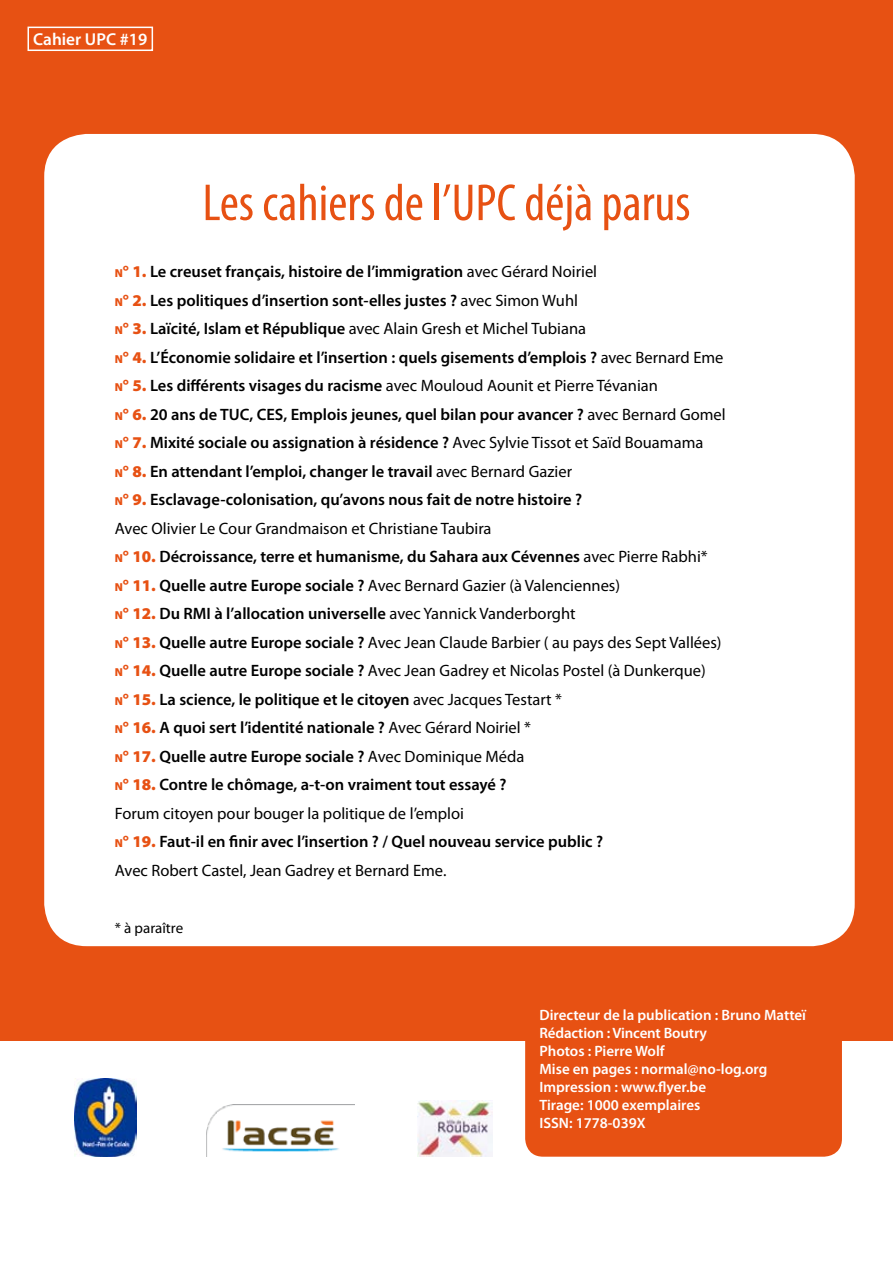
<style>
.page{position:relative;width:893px;height:1263px;background:#fff}
.page>*{position:absolute;margin:0;border:0;box-sizing:border-box;transform-origin:0 0}
.t1{font:condensed 52.5px "Myriad Pro";color:#e75113}
.t2{font:600 17.25px "Myriad Pro";color:#fff}
.t3{font:600 16.5px/28.5px "Myriad Pro";color:#000}
.t4{font:600 15px/18px "Myriad Pro";color:#fff}
.t5{font:15px "Myriad Pro";color:#000}
.s1{font-weight:900;font-size:11.55px;color:#e75113}
.s2{font-weight:900;color:#e75113}
.s3{font-weight:400}
</style>
<div class="page">
<div style="left:0;top:0;width:893px;height:1041px;background:#e75113"></div>
<div style="left:44px;top:134px;width:811px;height:812px;background:#fff;border-radius:43px"></div>
<div style="left:28px;top:27px;width:125px;height:24px;border:2px solid #fff"></div>
<div style="left:525px;top:978px;width:317px;height:179px;background:#e75113;border-radius:18px"></div>
<img style="left:74px;top:1079px;width:63px;height:78px">
<img style="left:418px;top:1100px;width:74px;height:57px">
<img style="left:207px;top:1104px;width:148px;height:48px">
<p class="t2" style="left:33px;top:29px;width:116px">Cahier UPC #19</p>
<h1 class="t1" style="left:202px;top:171px;width:489px">Les cahiers de l’UPC déjà parus</h1>
<p class="t3" style="left:115px;top:257px;width:612px"><span class="s1">N</span><span class="s2">° 1.</span> Le creuset français, histoire de l’immigration <span class="s3">avec Gérard Noiriel<br></span><span class="s1">N</span><span class="s2">° 2.</span> Les politiques d’insertion sont-elles justes ? <span class="s3">avec Simon Wuhl<br></span><span class="s1">N</span><span class="s2">° 3.</span> Laïcité, Islam et République <span class="s3">avec Alain Gresh et Michel Tubiana<br></span><span class="s1">N</span><span class="s2">° 4.</span> L’Économie solidaire et l’insertion : quels gisements d’emplois ? <span class="s3">avec Bernard Eme </span><span class="s1">N</span><span class="s2">° 5.</span> Les différents visages du racisme <span class="s3">avec Mouloud Aounit et Pierre Tévanian<br></span><span class="s1">N</span><span class="s2">° 6.</span> 20 ans de TUC, CES, Emplois jeunes, quel bilan pour avancer ? <span class="s3">avec Bernard Gomel </span><span class="s1">N</span><span class="s2">° 7.</span> Mixité sociale ou assignation à résidence ? <span class="s3">Avec Sylvie Tissot et Saïd Bouamama<br></span><span class="s1">N</span><span class="s2">° 8.</span> En attendant l’emploi, changer le travail <span class="s3">avec Bernard Gazier<br></span><span class="s1">N</span><span class="s2">° 9.</span> Esclavage-colonisation, qu’avons nous fait de notre histoire ?<br><span class="s3">Avec Olivier Le Cour Grandmaison et Christiane Taubira<br></span><span class="s1">N</span><span class="s2">° 10.</span> Décroissance, terre et humanisme, du Sahara aux Cévennes <span class="s3">avec Pierre Rabhi* </span><span class="s1">N</span><span class="s2">° 11.</span> Quelle autre Europe sociale ? <span class="s3">Avec Bernard Gazier (à Valenciennes)<br></span><span class="s1">N</span><span class="s2">° 12.</span> Du RMI à l’allocation universelle <span class="s3">avec Yannick Vanderborght<br></span><span class="s1">N</span><span class="s2">° 13.</span> Quelle autre Europe sociale ? <span class="s3">Avec Jean Claude Barbier ( au pays des Sept Vallées)<br></span><span class="s1">N</span><span class="s2">° 14.</span> Quelle autre Europe sociale ? <span class="s3">Avec Jean Gadrey et Nicolas Postel (à Dunkerque)<br></span><span class="s1">N</span><span class="s2">° 15.</span> La science, le politique et le citoyen <span class="s3">avec Jacques Testart *<br></span><span class="s1">N</span><span class="s2">° 16.</span> A quoi sert l’identité nationale ? <span class="s3">Avec Gérard Noiriel *<br></span><span class="s1">N</span><span class="s2">° 17.</span> Quelle autre Europe sociale ? <span class="s3">Avec Dominique Méda<br></span><span class="s1">N</span><span class="s2">° 18.</span> Contre le chômage, a-t-on vraiment tout essayé ?<br><span class="s3">Forum citoyen pour bouger la politique de l’emploi<br></span><span class="s1">N</span><span class="s2">° 19.</span> Faut-il en finir avec l’insertion ? / Quel nouveau service public ?<br><span class="s3">Avec Robert Castel, Jean Gadrey et Bernard Eme.</span></p>
<p class="t5" style="left:115px;top:918px;width:70px">* à paraître</p>
<p class="t4" style="left:539px;top:1006px;width:268px">Directeur de la publication : Bruno Matteï<br>Rédaction : Vincent Boutry<br>Photos : Pierre Wolf<br>Mise en pages : normal@no-log.org<br>Impression : www.flyer.be<br>Tirage: 1000 exemplaires<br>ISSN: 1778-039X</p>
</div>
